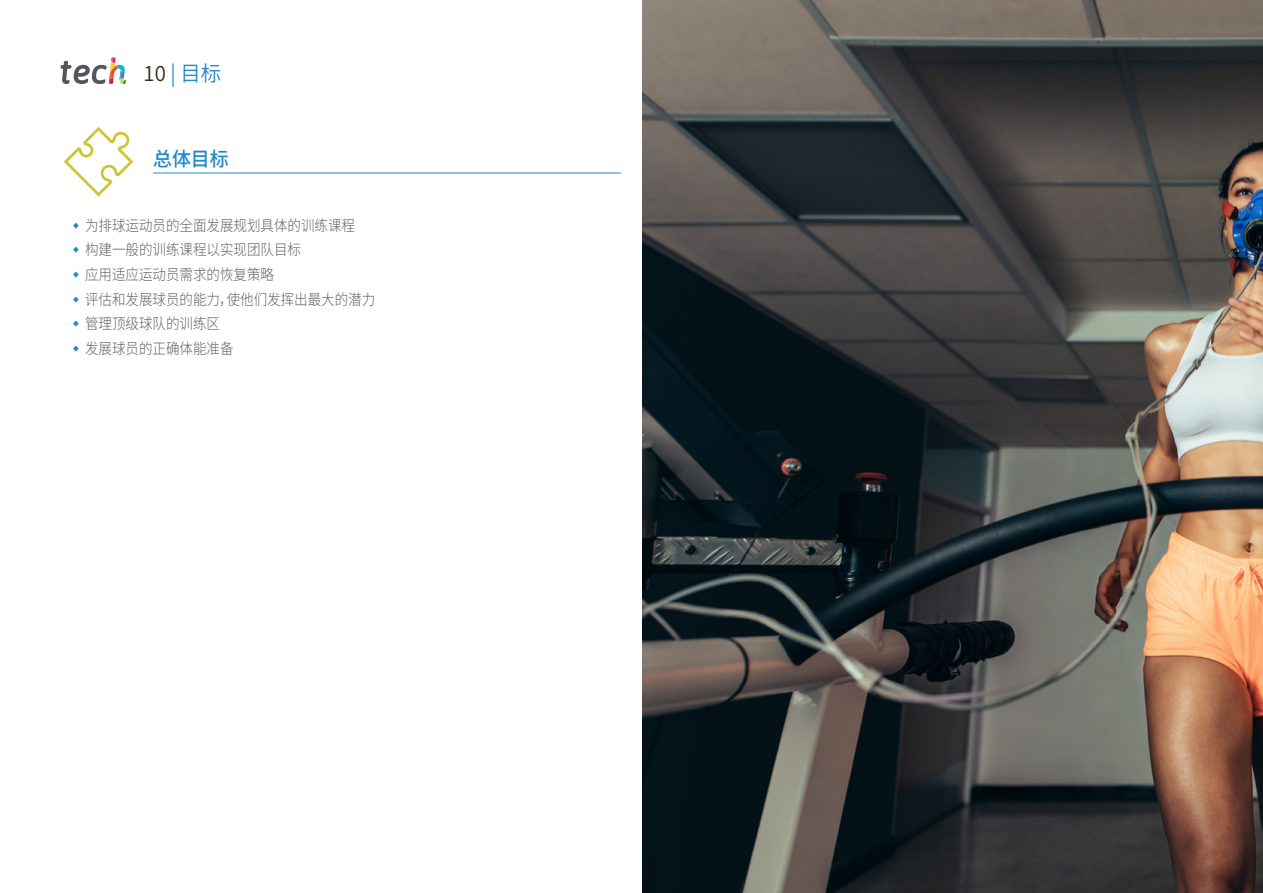
<style>
.page{position:relative;width:1263px;height:893px;background:#fff}
.page>*{position:absolute;margin:0;border:0;box-sizing:border-box;transform-origin:0 0}
.t1{font:21px "Source Han Sans CN";color:#2488c9}
.t2{font:500 19.5px "Source Han Sans CN";color:#2488c9}
.t3{font:300 15px/24.6px "Source Han Sans CN";color:#61646a;scale:.9 1}
.s1{color:#312e20}
</style>
<div class="page">
<hr style="left:153px;top:173px;width:468px;height:1px;background:#2488c9">
<svg style="left:64px;top:127px;width:69px;height:70px"></svg>
<img style="left:642px;top:0;width:621px;height:893px">
<svg style="left:61px;top:57px;width:65px;height:27px"></svg>
<h1 class="t1" style="left:144px;top:61px;width:79px"><span class="s1">10</span> | 目标</h1>
<h2 class="t2" style="left:153px;top:147px;width:77px">总体目标</h2>
<p class="t3" style="left:85px;top:213px;width:324px">为排球运动员的全面发展规划具体的训练课程<br>构建一般的训练课程以实现团队目标<br>应用适应运动员需求的恢复策略<br>评估和发展球员的能力，使他们发挥出最大的潜力管理顶级球队的训练区<br>发展球员的正确体能准备</p>
</div>
